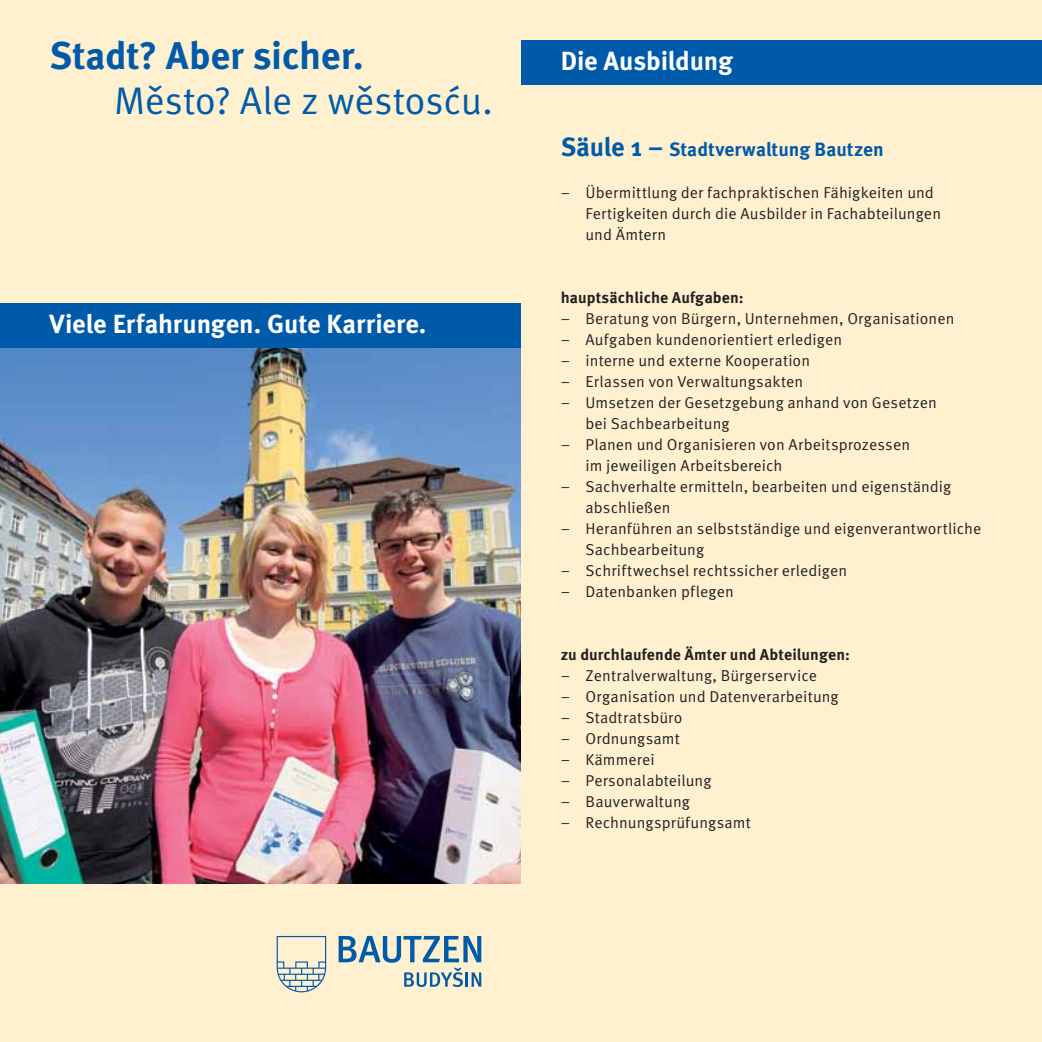
<style>
.page{position:relative;width:1042px;height:1042px;background:#fff}
.page>*{position:absolute;margin:0;border:0;box-sizing:border-box;transform-origin:0 0}
.t1{font:38.5px "Meta Pro";letter-spacing:-.01em;color:#005aaa}
.t2{font:700 38.5px "Meta Pro";letter-spacing:-.01em;color:#005aaa}
.t3{font:700 26.25px "Meta Pro";letter-spacing:-.005em;color:#fff}
.t4{font:700 19.25px "Meta Pro";color:#005aaa}
.t5{font:15.75px/21px "Meta Pro";letter-spacing:.01em;color:#231f20}
.t6{font:700 15.75px "Meta Pro";letter-spacing:.005em;color:#231f20}
.s1{font-size:26.25px}
</style>
<div class="page">
<div style="left:1px;top:0;width:1041px;height:1042px;background:#fff1d0"></div>
<img style="left:1px;top:347px;width:520px;height:536px">
<div style="left:1px;top:303px;width:520px;height:44px;background:#005aaa"></div>
<svg style="left:339px;top:936px;width:142px;height:51px"></svg>
<svg style="left:277px;top:936px;width:49px;height:56px"></svg>
<div style="left:521px;top:40px;width:521px;height:44px;background:#005aaa"></div>
<h1 class="t2" style="left:50px;top:40px;width:316px">Stadt? Aber sicher.</h1>
<h1 class="t1" style="left:114px;top:86px;width:380px">Město? Ale z wěstosću.</h1>
<h2 class="t3" style="left:50px;top:314px;width:378px">Viele Erfahrungen. Gute Karriere.</h2>
<h2 class="t3" style="left:561px;top:51px;width:174px">Die Ausbildung</h2>
<p class="t4" style="left:561px;top:141px;width:324px"><span class="s1">Säule 1 –</span> Stadtverwaltung Bautzen</p>
<p class="t5" style="left:585px;top:183px;width:357px;text-indent:-25px">– Übermittlung der fachpraktischen Fähigkeiten und<br>Fertigkeiten durch die Ausbilder in Fachabteilungen und Ämtern</p>
<p class="t6" style="left:561px;top:291px;width:184px">hauptsächliche Aufgaben:</p>
<p class="t5" style="left:561px;top:309px;width:395px">– Beratung von Bürgern, Unternehmen, Organisationen</p>
<p class="t5" style="left:561px;top:330px;width:283px">– Aufgaben kundenorientiert erledigen</p>
<p class="t5" style="left:561px;top:351px;width:251px">– interne und externe Kooperation</p>
<p class="t5" style="left:561px;top:372px;width:244px">– Erlassen von Verwaltungsakten</p>
<p class="t5" style="left:585px;top:393px;width:353px;text-indent:-25px">– Umsetzen der Gesetzgebung anhand von Gesetzen bei Sachbearbeitung</p>
<p class="t5" style="left:585px;top:435px;width:326px;text-indent:-25px">– Planen und Organisieren von Arbeitsprozessen im jeweiligen Arbeitsbereich</p>
<p class="t5" style="left:585px;top:477px;width:367px;text-indent:-25px">– Sachverhalte ermitteln, bearbeiten und eigenständig abschließen</p>
<p class="t5" style="left:585px;top:519px;width:397px;text-indent:-25px">– Heranführen an selbstständige und eigenverantwortliche<br>Sachbearbeitung</p>
<p class="t5" style="left:561px;top:561px;width:288px">– Schriftwechsel rechtssicher erledigen</p>
<p class="t5" style="left:561px;top:582px;width:175px">– Datenbanken pflegen</p>
<p class="t6" style="left:561px;top:648px;width:291px">zu durchlaufende Ämter und Abteilungen:</p>
<p class="t5" style="left:561px;top:666px;width:258px">– Zentralverwaltung, Bürgerservice</p>
<p class="t5" style="left:561px;top:687px;width:279px">– Organisation und Datenverarbeitung</p>
<p class="t5" style="left:561px;top:708px;width:123px">– Stadtratsbüro</p>
<p class="t5" style="left:561px;top:729px;width:121px">– Ordnungsamt</p>
<p class="t5" style="left:561px;top:750px;width:96px">– Kämmerei</p>
<p class="t5" style="left:561px;top:771px;width:152px">– Personalabteilung</p>
<p class="t5" style="left:561px;top:792px;width:131px">– Bauverwaltung</p>
<p class="t5" style="left:561px;top:813px;width:192px">– Rechnungsprüfungsamt</p>
</div>
